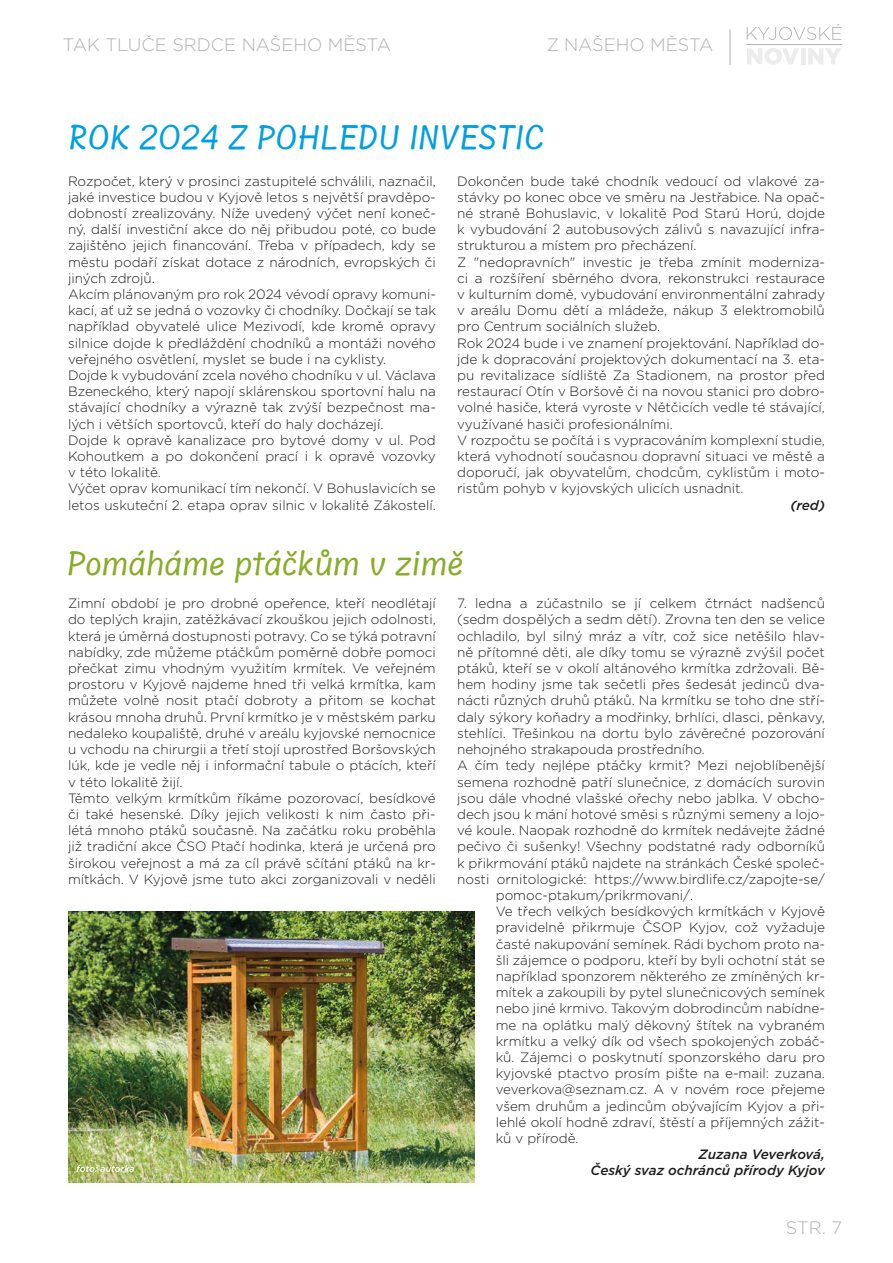
<style>
.page{position:relative;width:893px;height:1263px;background:#fff}
.page>*{position:absolute;margin:0;border:0;box-sizing:border-box;transform-origin:0 0}
.t1{font:30px "Annai MN";color:#009fe3}
.t2{font:30px "Annai MN";color:#89ac28}
.t3{font:300 18px "Gotham";color:#b2b2b2}
.t4{font:300 13.5px/16.2px "Gotham";color:#1d1d1b}
.t5{font:italic 500 13.5px/16.2px "Gotham";color:#1d1d1b;text-align:right}
</style>
<div class="page">
<hr style="left:730px;top:29px;width:1px;height:36px;background:#b2b2b2">
<svg style="left:747px;top:24px;width:94px;height:16px"></svg>
<svg style="left:747px;top:48px;width:52px;height:17px"></svg>
<hr style="left:801px;top:48px;width:4px;height:16px;background:#ececec">
<svg style="left:808px;top:48px;width:33px;height:16px"></svg>
<hr style="left:747px;top:44px;width:95px;height:1px;background:#b2b2b2">
<img style="left:68px;top:911px;width:406px;height:271px">
<svg style="left:77px;top:1165px;width:57px;height:7px"></svg>
<h2 class="t3" style="left:63px;top:34px;width:330px">TAK TLUČE SRDCE NAŠEHO MĚSTA</h2>
<h2 class="t3" style="left:546px;top:34px;width:169px">Z NAŠEHO MĚSTA</h2>
<h1 class="t1" style="left:68px;top:121px;width:478px">ROK 2024 Z POHLEDU INVESTIC</h1>
<p class="t4" style="left:68px;top:172px;width:369px">Rozpočet, který v prosinci zastupitelé schválili, naznačil, jaké investice budou v Kyjově letos s největší pravděpo&shy;dobností zrealizovány. Níže uvedený výčet není koneč&shy;ný, další investiční akce do něj přibudou poté, co bude zajištěno jejich financování. Třeba v případech, kdy se městu podaří získat dotace z národních, evropských či jiných zdrojů.<br>Akcím plánovaným pro rok 2024 vévodí opravy komuni&shy;kací, ať už se jedná o vozovky či chodníky. Dočkají se tak například obyvatelé ulice Mezivodí, kde kromě opravy silnice dojde k předláždění chodníků a montáži nového veřejného osvětlení, myslet se bude i na cyklisty.<br>Dojde k vybudování zcela nového chodníku v ul. Václava Bzeneckého, který napojí sklárenskou sportovní halu na stávající chodníky a výrazně tak zvýší bezpečnost ma&shy;lých i větších sportovců, kteří do haly docházejí.<br>Dojde k opravě kanalizace pro bytové domy v ul. Pod Kohoutkem a po dokončení prací i k opravě vozovky v této lokalitě.<br>Výčet oprav komunikací tím nekončí. V Bohuslavicích se letos uskuteční 2. etapa oprav silnic v lokalitě Zákostelí.</p>
<p class="t4" style="left:457px;top:172px;width:369px">Dokončen bude také chodník vedoucí od vlakové za&shy;stávky po konec obce ve směru na Jestřabice. Na opač&shy;né straně Bohuslavic, v lokalitě Pod Starú Horú, dojde k vybudování 2 autobusových zálivů s navazující infra&shy;strukturou a místem pro přecházení.<br>Z "nedopravních" investic je třeba zmínit moderniza&shy;ci a rozšíření sběrného dvora, rekonstrukci restaurace v kulturním domě, vybudování environmentální zahrady v areálu Domu dětí a mládeže, nákup 3 elektromobilů pro Centrum sociálních služeb.<br>Rok 2024 bude i ve znamení projektování. Například do&shy;jde k dopracování projektových dokumentací na 3. eta&shy;pu revitalizace sídliště Za Stadionem, na prostor před restaurací Otín v Boršově či na novou stanici pro dobro&shy;volné hasiče, která vyroste v Nětčicích vedle té stávající, využívané hasiči profesionálními.<br>V rozpočtu se počítá i s vypracováním komplexní studie, která vyhodnotí současnou dopravní situaci ve městě a doporučí, jak obyvatelům, chodcům, cyklistům i moto&shy;ristům pohyb v kyjovských ulicích usnadnit.</p>
<p class="t5" style="left:790px;top:496px;width:36px">(red)</p>
<h1 class="t2" style="left:67px;top:547px;width:398px">Pomáháme ptáčkům v zimě</h1>
<p class="t4" style="left:68px;top:595px;width:369px">Zimní období je pro drobné opeřence, kteří neodlétají do teplých krajin, zatěžkávací zkouškou jejich odolnosti, která je úměrná dostupnosti potravy. Co se týká potravní nabídky, zde můžeme ptáčkům poměrně dobře pomoci přečkat zimu vhodným využitím krmítek. Ve veřejném prostoru v Kyjově najdeme hned tři velká krmítka, kam můžete volně nosit ptačí dobroty a přitom se kochat krásou mnoha druhů. První krmítko je v městském parku nedaleko koupaliště, druhé v areálu kyjovské nemocnice u vchodu na chirurgii a třetí stojí uprostřed Boršovských lúk, kde je vedle něj i informační tabule o ptácích, kteří v této lokalitě žijí.<br>Těmto velkým krmítkům říkáme pozorovací, besídkové či také hesenské. Díky jejich velikosti k nim často při&shy;létá mnoho ptáků současně. Na začátku roku proběhla již tradiční akce ČSO Ptačí hodinka, která je určená pro širokou veřejnost a má za cíl právě sčítání ptáků na kr&shy;mítkách. V Kyjově jsme tuto akci zorganizovali v neděli</p>
<p class="t4" style="left:457px;top:595px;width:369px">7. ledna a zúčastnilo se jí celkem čtrnáct nadšenců</p>
<p class="t4" style="left:457px;top:611px;width:369px">(sedm dospělých a sedm dětí). Zrovna ten den se velice</p>
<p class="t4" style="left:457px;top:627px;width:369px">ochladilo, byl silný mráz a vítr, což sice netěšilo hlav-</p>
<p class="t4" style="left:457px;top:644px;width:369px">ně přítomné děti, ale díky tomu se výrazně zvýšil počet</p>
<p class="t4" style="left:457px;top:660px;width:369px">ptáků, kteří se v okolí altánového krmítka zdržovali. Bě-</p>
<p class="t4" style="left:457px;top:676px;width:369px">hem hodiny jsme tak sečetli přes šedesát jedinců dva-</p>
<p class="t4" style="left:457px;top:692px;width:369px">nácti různých druhů ptáků. Na krmítku se toho dne stří-</p>
<p class="t4" style="left:457px;top:708px;width:369px">daly sýkory koňadry a modřinky, brhlíci, dlasci, pěnkavy,</p>
<p class="t4" style="left:457px;top:725px;width:369px">stehlíci. Třešinkou na dortu bylo závěrečné pozorování</p>
<p class="t4" style="left:457px;top:741px;width:249px">nehojného strakapouda prostředního.</p>
<p class="t4" style="left:457px;top:757px;width:369px">A čím tedy nejlépe ptáčky krmit? Mezi nejoblíbenější</p>
<p class="t4" style="left:457px;top:773px;width:369px">semena rozhodně patří slunečnice, z domácích surovin</p>
<p class="t4" style="left:457px;top:789px;width:369px">jsou dále vhodné vlašské ořechy nebo jablka. V obcho-</p>
<p class="t4" style="left:457px;top:806px;width:369px">dech jsou k mání hotové směsi s různými semeny a lojo-</p>
<p class="t4" style="left:457px;top:822px;width:369px">vé koule. Naopak rozhodně do krmítek nedávejte žádné</p>
<p class="t4" style="left:457px;top:838px;width:369px">pečivo či sušenky! Všechny podstatné rady odborníků</p>
<p class="t4" style="left:457px;top:854px;width:369px">k přikrmování ptáků najdete na stránkách České společ-</p>
<p class="t4" style="left:457px;top:870px;width:369px">nosti ornitologické: https://www.birdlife.cz/zapojte-se/</p>
<p class="t4" style="left:496px;top:887px;width:199px">pomoc-ptakum/prikrmovani/.</p>
<p class="t4" style="left:496px;top:903px;width:331px">Ve třech velkých besídkových krmítkách v Kyjově</p>
<p class="t4" style="left:496px;top:919px;width:331px">pravidelně přikrmuje ČSOP Kyjov, což vyžaduje</p>
<p class="t4" style="left:496px;top:935px;width:331px">časté nakupování semínek. Rádi bychom proto na-</p>
<p class="t4" style="left:496px;top:951px;width:331px">šli zájemce o podporu, kteří by byli ochotní stát se</p>
<p class="t4" style="left:496px;top:968px;width:331px">například sponzorem některého ze zmíněných kr-</p>
<p class="t4" style="left:496px;top:984px;width:331px">mítek a zakoupili by pytel slunečnicových semínek</p>
<p class="t4" style="left:496px;top:1000px;width:331px">nebo jiné krmivo. Takovým dobrodincům nabídne-</p>
<p class="t4" style="left:496px;top:1016px;width:331px">me na oplátku malý děkovný štítek na vybraném</p>
<p class="t4" style="left:496px;top:1032px;width:331px">krmítku a velký dík od všech spokojených zobáč-</p>
<p class="t4" style="left:496px;top:1049px;width:331px">ků. Zájemci o poskytnutí sponzorského daru pro</p>
<p class="t4" style="left:496px;top:1065px;width:331px">kyjovské ptactvo prosím pište na e-mail: zuzana.</p>
<p class="t4" style="left:496px;top:1081px;width:331px">veverkova@seznam.cz. A v novém roce přejeme</p>
<p class="t4" style="left:496px;top:1097px;width:331px">všem druhům a jedincům obývajícím Kyjov a při-</p>
<p class="t4" style="left:496px;top:1113px;width:331px">lehlé okolí hodně zdraví, štěstí a příjemných zážit-</p>
<p class="t4" style="left:496px;top:1130px;width:84px">ků v přírodě.</p>
<p class="t5" style="left:591px;top:1146px;width:236px">Zuzana Veverková,<br>Český svaz ochránců přírody Kyjov</p>
<h2 class="t3" style="left:786px;top:1216px;width:58px">STR. 7</h2>
</div>
